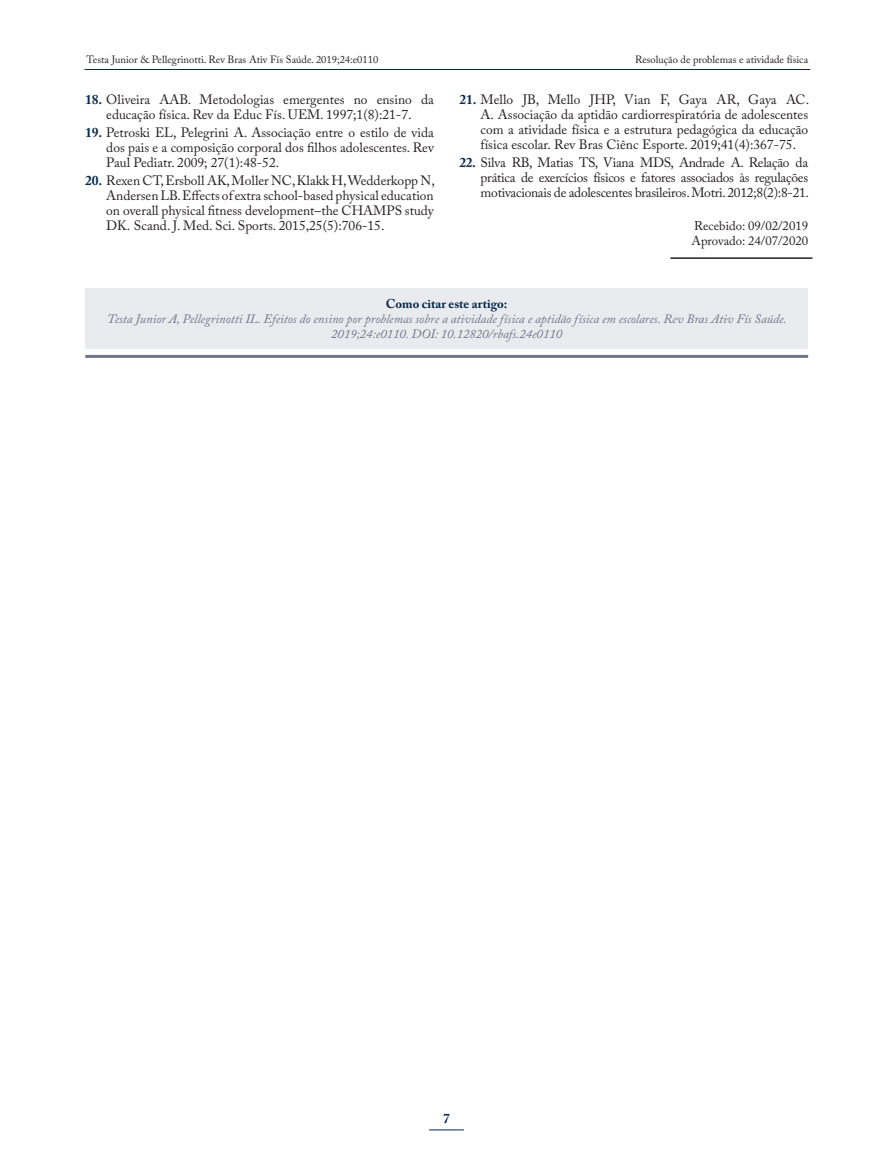
<style>
.page{position:relative;width:893px;height:1170px;background:#fff}
.page>*{position:absolute;margin:0;border:0;box-sizing:border-box;transform-origin:0 0}
.t1{font:13.5px/15px "Adobe Caslon Pro";color:#231f20;text-align:justify}
.t2{font:700 13.5px "Adobe Caslon Pro";color:#082a4a}
.t3{font:italic 12.75px/15px "Adobe Caslon Pro";color:#71758b;text-align:center}
.t4{font:12.75px/15px "Adobe Caslon Pro";color:#231f20}
.t5{font:700 12.75px "Adobe Caslon Pro";color:#082a4a}
.t6{font:10.5px "Adobe Caslon Pro";color:#231f20}
.s1{font-weight:700;color:#082a4a}
</style>
<div class="page">
<hr style="left:429px;top:1129px;width:35px;height:1px;background:#082a4a">
<hr style="left:84px;top:69px;width:726px;height:1px;background:#082a4a">
<div style="left:85px;top:288px;width:723px;height:60px;background:#eaebef"></div>
<hr style="left:85px;top:355px;width:723px;height:3px;background:#71758b">
<hr style="left:670px;top:257px;width:142px;height:2px;background:#231f20">
<p class="t6" style="left:87px;top:53px;width:293px">Testa Junior &amp; Pellegrinotti. Rev Bras Ativ Fís Saúde. 2019;24:e0110</p>
<p class="t6" style="left:635px;top:53px;width:175px">Resolução de problemas e atividade física</p>
<p class="t1" style="left:85px;top:91px;width:350px;text-align:center"><span class="s1">18.</span> Oliveira AAB. Metodologias emergentes no ensino da educação física. Rev da Educ Fís. UEM. 1997;1(8):21-7.</p>
<p class="t1" style="left:106px;top:124px;width:329px;text-indent:-21px"><span class="s1">19.</span> Petroski EL, Pelegrini A. Associação entre o estilo de vida dos pais e a composição corporal dos filhos adolescentes. Rev Paul Pediatr. 2009; 27(1):48-52.</p>
<p class="t1" style="left:106px;top:172px;width:330px;text-indent:-21px"><span class="s1">20.</span> Rexen CT, Ersboll AK, Moller NC, Klakk H, Wedderkopp N, Andersen LB. Effects of extra school‐based physical education on overall physical fitness development–the CHAMPS study DK. Scand. J. Med. Sci. Sports. 2015,25(5):706-15.</p>
<p class="t1" style="left:481px;top:91px;width:330px;text-indent:-21px"><span class="s1">21.</span> Mello JB, Mello JHP, Vian F, Gaya AR, Gaya AC.<br>A. Associação da aptidão cardiorrespiratória de adolescentes com a atividade física e a estrutura pedagógica da educação física escolar. Rev Bras Ciênc Esporte. 2019;41(4):367-75.</p>
<p class="t1" style="left:481px;top:154px;width:330px;text-indent:-21px"><span class="s1">22.</span> Silva RB, Matias TS, Viana MDS, Andrade A. Relação da prática de exercícios físicos e fatores associados às regulações motivacionais de adolescentes brasileiros. Motri. 2012;8(2):8-21.</p>
<p class="t4" style="left:692px;top:218px;width:118px">Recebido: 09/02/2019<br>Aprovado: 24/07/2020</p>
<p class="t5" style="left:386px;top:296px;width:123px">Como citar este artigo:</p>
<p class="t3" style="left:107px;top:311px;width:681px">Testa Junior A, Pellegrinotti IL. Efeitos do ensino por problemas sobre a atividade física e aptidão física em escolares. Rev Bras Ativ Fís Saúde.<br>2019;24:e0110. DOI: 10.12820/rbafs.24e0110</p>
<p class="t2" style="left:443px;top:1110px;width:8px">7</p>
</div>
